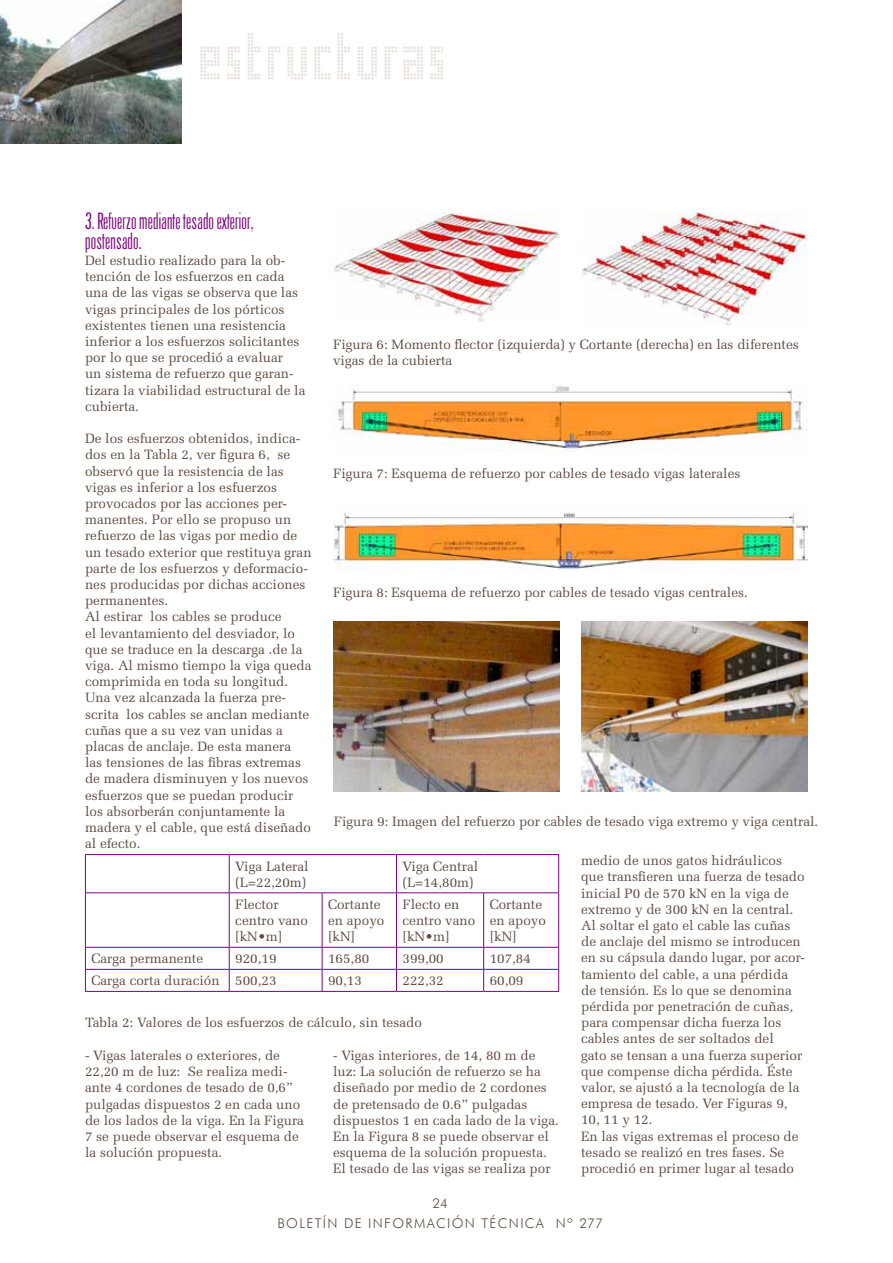
<style>
.page{position:relative;width:893px;height:1263px;background:#fff}
.page>*{position:absolute;margin:0;border:0;box-sizing:border-box;transform-origin:0 0}
.t1{font:67.5px "Pop Led";color:#eae3df}
.t2{font:21px/19.5px "Arizona";color:#800080}
.t3{font:13.5px/16.2px "Melior LT Std";color:#604b40}
.t4{font:300 13.5px/20.2px "Futura BT";letter-spacing:.1em;color:#604b40;text-align:center}
</style>
<div class="page">
<img style="left:0;top:0;width:182px;height:143px">
<hr style="left:85px;top:854px;width:144px;height:1px;background:#800080">
<hr style="left:85px;top:855px;width:1px;height:37px;background:#800080">
<hr style="left:229px;top:854px;width:93px;height:1px;background:#800080">
<hr style="left:229px;top:855px;width:1px;height:37px;background:#800080">
<hr style="left:322px;top:854px;width:74px;height:1px;background:#800080">
<hr style="left:396px;top:854px;width:88px;height:1px;background:#800080">
<hr style="left:396px;top:855px;width:1px;height:37px;background:#800080">
<hr style="left:484px;top:854px;width:75px;height:1px;background:#800080">
<hr style="left:558px;top:855px;width:1px;height:37px;background:#800080">
<hr style="left:85px;top:892px;width:144px;height:1px;background:#800080">
<hr style="left:85px;top:893px;width:1px;height:54px;background:#800080">
<hr style="left:229px;top:892px;width:93px;height:1px;background:#800080">
<hr style="left:229px;top:893px;width:1px;height:54px;background:#800080">
<hr style="left:322px;top:892px;width:74px;height:1px;background:#800080">
<hr style="left:322px;top:893px;width:1px;height:54px;background:#800080">
<hr style="left:396px;top:892px;width:88px;height:1px;background:#800080">
<hr style="left:396px;top:893px;width:1px;height:54px;background:#800080">
<hr style="left:484px;top:892px;width:75px;height:1px;background:#800080">
<hr style="left:483px;top:893px;width:1px;height:54px;background:#800080">
<hr style="left:558px;top:893px;width:1px;height:54px;background:#800080">
<hr style="left:85px;top:947px;width:144px;height:1px;background:#800080">
<hr style="left:229px;top:947px;width:93px;height:1px;background:#800080">
<hr style="left:322px;top:947px;width:74px;height:1px;background:#800080">
<hr style="left:396px;top:947px;width:88px;height:1px;background:#800080">
<hr style="left:484px;top:947px;width:75px;height:1px;background:#800080">
<hr style="left:85px;top:969px;width:144px;height:1px;background:#800080">
<svg style="left:85px;top:948px;width:1px;height:43px"></svg>
<hr style="left:229px;top:969px;width:93px;height:1px;background:#800080">
<svg style="left:229px;top:948px;width:1px;height:43px"></svg>
<hr style="left:322px;top:969px;width:74px;height:1px;background:#800080">
<svg style="left:322px;top:948px;width:1px;height:43px"></svg>
<hr style="left:396px;top:969px;width:88px;height:1px;background:#800080">
<svg style="left:396px;top:948px;width:1px;height:43px"></svg>
<hr style="left:484px;top:969px;width:75px;height:1px;background:#800080">
<svg style="left:483px;top:948px;width:1px;height:43px"></svg>
<svg style="left:558px;top:948px;width:1px;height:43px"></svg>
<hr style="left:85px;top:991px;width:144px;height:1px;background:#800080">
<hr style="left:229px;top:991px;width:93px;height:1px;background:#800080">
<hr style="left:322px;top:991px;width:74px;height:1px;background:#800080">
<hr style="left:396px;top:991px;width:88px;height:1px;background:#800080">
<hr style="left:484px;top:991px;width:75px;height:1px;background:#800080">
<img style="left:334px;top:213px;width:226px;height:109px">
<img style="left:582px;top:213px;width:226px;height:112px">
<img style="left:337px;top:385px;width:471px;height:66px">
<img style="left:333px;top:512px;width:475px;height:58px">
<img style="left:333px;top:622px;width:227px;height:169px">
<img style="left:581px;top:622px;width:227px;height:169px">
<h1 class="t1" style="left:200px;top:19px;width:252px">estructuras</h1>
<h2 class="t2" style="left:85px;top:212px;width:170px">3. Refuerzo mediante tesado exterior, postensado.</h2>
<p class="t3" style="left:85px;top:252px;width:222px">Del estudio realizado para la ob&shy;tención de los esfuerzos en cada una de las vigas se observa que las vigas principales de los pórticos existentes tienen una resistencia inferior a los esfuerzos solicitantes por lo que se procedió a evaluar<br>un sistema de refuerzo que garan&shy;tizara la viabilidad estructural de la cubierta.</p>
<p class="t3" style="left:85px;top:430px;width:228px">De los esfuerzos obtenidos, indica&shy;dos en la Tabla 2, ver figura 6, se observó que la resistencia de las vigas es inferior a los esfuerzos provocados por las acciones per&shy;manentes. Por ello se propuso un refuerzo de las vigas por medio de un tesado exterior que restituya gran parte de los esfuerzos y deformacio&shy;nes producidas por dichas acciones permanentes.<br>Al estirar los cables se produce<br>el levantamiento del desviador, lo que se traduce en la descarga .de la viga. Al mismo tiempo la viga queda comprimida en toda su longitud.<br>Una vez alcanzada la fuerza pre&shy;scrita los cables se anclan mediante cuñas que a su vez van unidas a placas de anclaje. De esta manera las tensiones de las fibras extremas de madera disminuyen y los nuevos esfuerzos que se puedan producir los absorberán conjuntamente la madera y el cable, que está diseñado al efecto.</p>
<p class="t3" style="left:235px;top:858px;width:75px">Viga Lateral (L=22,20m)</p>
<p class="t3" style="left:402px;top:858px;width:77px">Viga Central (L=14,80m)</p>
<p class="t3" style="left:235px;top:896px;width:74px">Flector centro vano [kN•m]</p>
<p class="t3" style="left:328px;top:896px;width:58px">Cortante en apoyo [kN]</p>
<p class="t3" style="left:402px;top:896px;width:74px">Flecto en centro vano [kN•m]</p>
<p class="t3" style="left:490px;top:896px;width:58px">Cortante en apoyo [kN]</p>
<p class="t3" style="left:91px;top:951px;width:113px">Carga permanente</p>
<p class="t3" style="left:235px;top:951px;width:43px">920,19</p>
<p class="t3" style="left:328px;top:951px;width:43px">165,80</p>
<p class="t3" style="left:402px;top:951px;width:43px">399,00</p>
<p class="t3" style="left:490px;top:951px;width:43px">107,84</p>
<p class="t3" style="left:91px;top:973px;width:187px">Carga corta duración 500,23</p>
<p class="t3" style="left:328px;top:973px;width:35px">90,13</p>
<p class="t3" style="left:402px;top:973px;width:43px">222,32</p>
<p class="t3" style="left:490px;top:973px;width:35px">60,09</p>
<p class="t3" style="left:333px;top:336px;width:467px">Figura 6: Momento flector (izquierda) y Cortante (derecha) en las diferentes vigas de la cubierta</p>
<p class="t3" style="left:333px;top:465px;width:409px">Figura 7: Esquema de refuerzo por cables de tesado vigas laterales</p>
<p class="t3" style="left:333px;top:584px;width:416px">Figura 8: Esquema de refuerzo por cables de tesado vigas centrales.</p>
<p class="t3" style="left:334px;top:813px;width:486px">Figura 9: Imagen del refuerzo por cables de tesado viga extremo y viga central.</p>
<p class="t3" style="left:581px;top:852px;width:225px">medio de unos gatos hidráulicos que transfieren una fuerza de tesado inicial P0 de 570 kN en la viga de extremo y de 300 kN en la central.<br>Al soltar el gato el cable las cuñas de anclaje del mismo se introducen en su cápsula dando lugar, por acor&shy;tamiento del cable, a una pérdida de tensión. Es lo que se denomina pérdida por penetración de cuñas, para compensar dicha fuerza los cables antes de ser soltados del<br>gato se tensan a una fuerza superior que compense dicha pérdida. Éste valor, se ajustó a la tecnología de la empresa de tesado. Ver Figuras 9,<br>10, 11 y 12.<br>En las vigas extremas el proceso de tesado se realizó en tres fases. Se procedió en primer lugar al tesado</p>
<p class="t3" style="left:85px;top:1014px;width:338px">Tabla 2: Valores de los esfuerzos de cálculo, sin tesado</p>
<p class="t3" style="left:85px;top:1047px;width:220px">- Vigas laterales o exteriores, de<br>22,20 m de luz: Se realiza medi&shy;ante 4 cordones de tesado de 0,6” pulgadas dispuestos 2 en cada uno de los lados de la viga. En la Figura<br>7 se puede observar el esquema de la solución propuesta.</p>
<p class="t3" style="left:333px;top:1047px;width:227px">- Vigas interiores, de 14, 80 m de luz: La solución de refuerzo se ha diseñado por medio de 2 cordones de pretensado de 0.6” pulgadas dispuestos 1 en cada lado de la viga.<br>En la Figura 8 se puede observar el esquema de la solución propuesta.<br>El tesado de las vigas se realiza por</p>
<p class="t4" style="left:277px;top:1193px;width:327px">24<br>BOLETÍN DE INFORMACIÓN TÉCNICA Nº 277</p>
</div>
